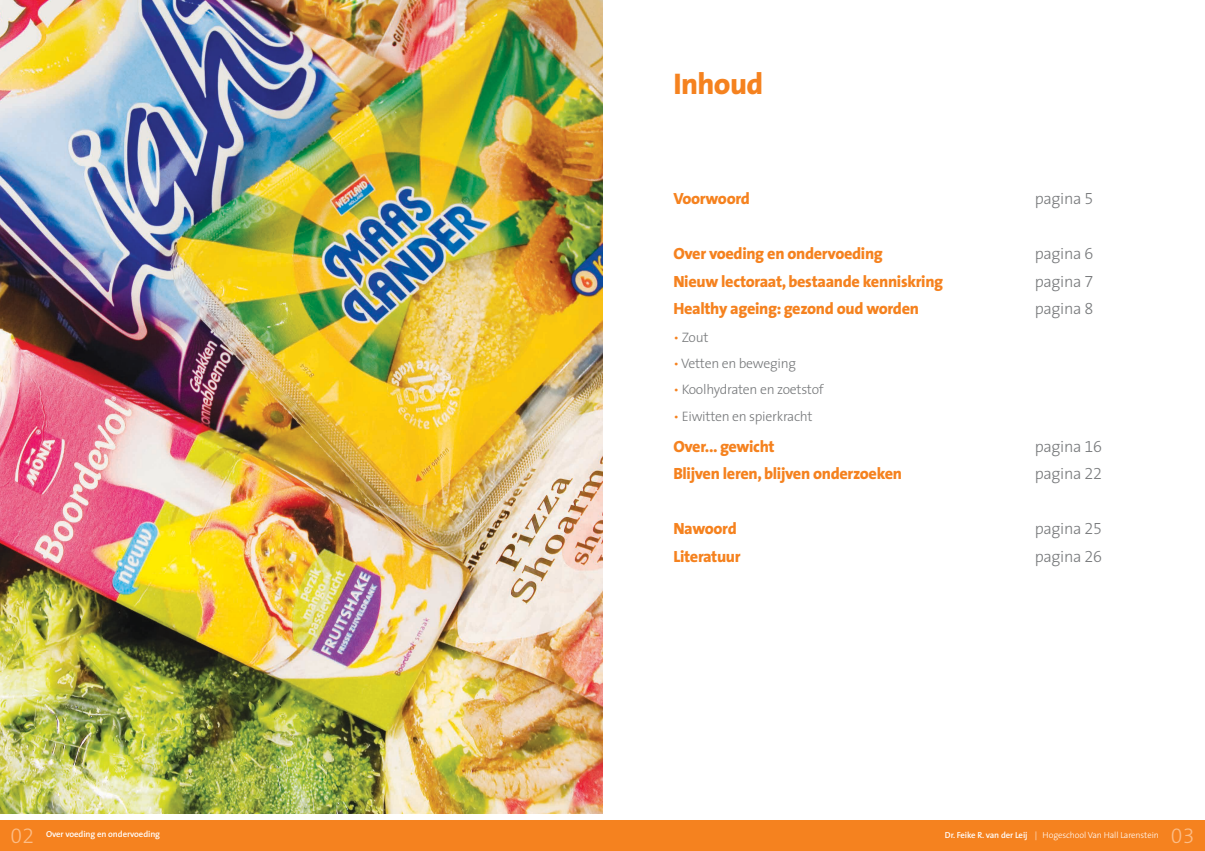
<style>
.page{position:relative;width:1205px;height:851px;background:#fff}
.page>*{position:absolute;margin:0;border:0;box-sizing:border-box;transform-origin:0 0}
.t1{font:800 30px "The Sans";letter-spacing:-.02em;color:#f5821f}
.t2{font:21.25px "The Sans Light Expert";color:#fcbd87}
.t3{font:800 16.25px "The Sans";letter-spacing:-.02em;color:#f5821f}
.t4{font:300 16.25px "The Sans";letter-spacing:-.02em;color:#77797b}
.t5{font:300 13.75px "The Sans";letter-spacing:-.02em;color:#77797b}
.t6{font:300 8.75px "The Sans";letter-spacing:-.01em;color:#fff}
.t7{font:600 8.75px "The Sans";letter-spacing:-.01em;color:#fff}
.s1{font-family:"The Sans Light Expert";font-weight:400}
.s2{color:#f5821f}
.s3{font-weight:600}
</style>
<div class="page">
<img style="left:0;top:0;width:602px;height:814px">
<div style="left:0;top:819px;width:1205px;height:31px;background:#f5821f"></div>
<h1 class="t1" style="left:673px;top:59px;width:91px">Inhoud</h1>
<p class="t3" style="left:673px;top:185px;width:78px">Voorwoord</p>
<p class="t4" style="left:1034px;top:185px;width:60px">pagina <span class="s1">5</span></p>
<p class="t3" style="left:673px;top:240px;width:211px">Over voeding en ondervoeding</p>
<p class="t4" style="left:1034px;top:240px;width:60px">pagina <span class="s1">6</span></p>
<p class="t3" style="left:673px;top:267px;width:271px">Nieuw lectoraat, bestaande kenniskring</p>
<p class="t4" style="left:1034px;top:268px;width:60px">pagina <span class="s1">7</span></p>
<p class="t3" style="left:673px;top:295px;width:247px">Healthy ageing: gezond oud worden</p>
<p class="t4" style="left:1034px;top:295px;width:60px">pagina <span class="s1">8</span></p>
<p class="t5" style="left:673px;top:325px;width:37px"><span class="s2">•</span> Zout</p>
<p class="t5" style="left:673px;top:352px;width:124px"><span class="s2">•</span> Vetten en beweging</p>
<p class="t5" style="left:673px;top:378px;width:152px"><span class="s2">•</span> Koolhydraten en zoetstof</p>
<p class="t5" style="left:673px;top:404px;width:141px"><span class="s2">•</span> Eiwitten en spierkracht</p>
<p class="t3" style="left:673px;top:432px;width:103px">Over... gewicht</p>
<p class="t4" style="left:1034px;top:433px;width:69px">pagina <span class="s1">16</span></p>
<p class="t3" style="left:673px;top:460px;width:230px">Blijven leren, blijven onderzoeken</p>
<p class="t4" style="left:1034px;top:460px;width:69px">pagina <span class="s1">22</span></p>
<p class="t3" style="left:673px;top:515px;width:65px">Nawoord</p>
<p class="t4" style="left:1034px;top:515px;width:69px">pagina <span class="s1">25</span></p>
<p class="t3" style="left:673px;top:542px;width:69px">Literatuur</p>
<p class="t4" style="left:1034px;top:543px;width:69px">pagina <span class="s1">26</span></p>
<h2 class="t2" style="left:10px;top:818px;width:25px">02</h2>
<p class="t7" style="left:46px;top:826px;width:116px">Over voeding en ondervoeding</p>
<p class="t6" style="left:945px;top:827px;width:215px"><span class="s3">Dr. Feike R. van der Leij</span> | Hogeschool Van Hall Larenstein</p>
<h2 class="t2" style="left:1171px;top:818px;width:25px">03</h2>
</div>
